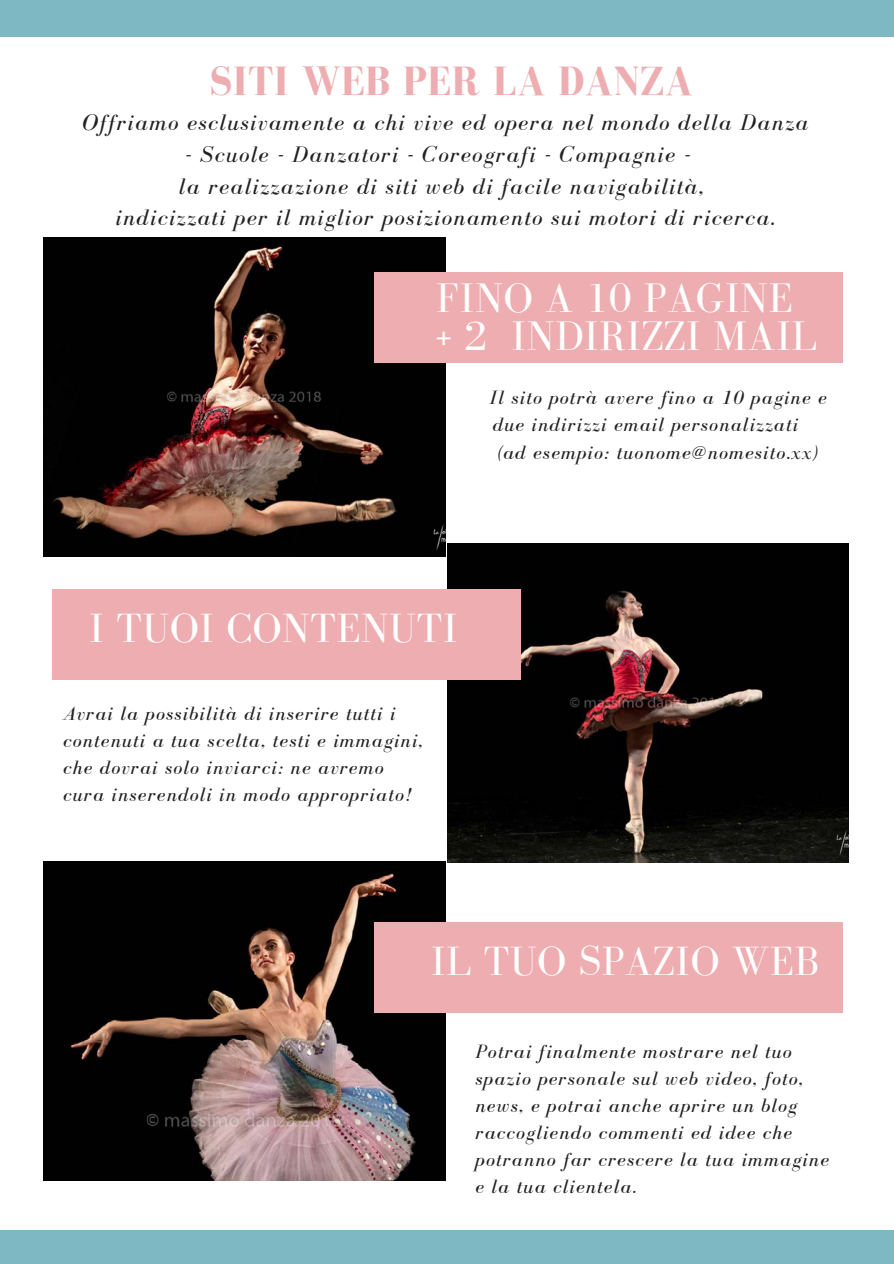
<style>
.page{position:relative;width:894px;height:1264px;background:#fff}
.page>*{position:absolute;margin:0;border:0;box-sizing:border-box;transform-origin:0 0}
.t1{font:42.45px/38.5px "Bodoni FLF";letter-spacing:.01em;color:#fff}
.t2{font:42px "Bodoni FLF";letter-spacing:.01em;color:#fff}
.t3{font:700 42px "Bodoni FLF";letter-spacing:.01em;color:#eeadb0}
.t4{font:italic 23.25px "Bodoni FLF";letter-spacing:.06em;color:#222}
.t5{font:italic 19.8px/27px "Bodoni FLF";letter-spacing:.06em;color:#222}
</style>
<div class="page">
<div style="left:0;top:1230px;width:893px;height:33px;background:#7eb9c3"></div>
<div style="left:0;top:0;width:893px;height:37px;background:#7eb9c3"></div>
<img style="left:44px;top:237px;width:401px;height:319px">
<img style="left:447px;top:543px;width:401px;height:319px">
<img style="left:44px;top:861px;width:401px;height:319px">
<div style="left:374px;top:272px;width:468px;height:91px;background:#eeadb0"></div>
<div style="left:52px;top:589px;width:468px;height:90px;background:#eeadb0"></div>
<div style="left:374px;top:922px;width:468px;height:90px;background:#eeadb0"></div>
<h2 class="t3" style="left:209px;top:58px;width:485px">SITI WEB PER LA DANZA</h2>
<p class="t4" style="left:82px;top:110px;width:727px">Offriamo esclusivamente a chi vive ed opera nel mondo della Danza</p>
<p class="t4" style="left:185px;top:142px;width:507px">- Scuole - Danzatori - Coreografi - Compagnie -</p>
<p class="t4" style="left:179px;top:173px;width:526px">la realizzazione di siti web di facile navigabilità,</p>
<p class="t4" style="left:116px;top:205px;width:660px">indicizzati per il miglior posizionamento sui motori di ricerca.</p>
<h1 class="t1" style="left:435px;top:278px;width:383px">FINO A 10 PAGINE + 2 INDIRIZZI MAIL</h1>
<p class="t5" style="left:489px;top:384px;width:338px">Il sito potrà avere fino a 10 pagine e due indirizzi email personalizzati (ad esempio: tuonome@nomesito.xx)</p>
<h2 class="t2" style="left:89px;top:605px;width:370px">I TUOI CONTENUTI</h2>
<p class="t5" style="left:63px;top:699px;width:361px">Avrai la possibilità di inserire tutti i contenuti a tua scelta, testi e immagini, che dovrai solo inviarci: ne avremo cura inserendoli in modo appropriato!</p>
<h2 class="t2" style="left:431px;top:938px;width:390px">IL TUO SPAZIO WEB</h2>
<p class="t5" style="left:475px;top:1037px;width:355px">Potrai finalmente mostrare nel tuo spazio personale sul web video, foto, news, e potrai anche aprire un blog raccogliendo commenti ed idee che potranno far crescere la tua immagine e la tua clientela.</p>
</div>
